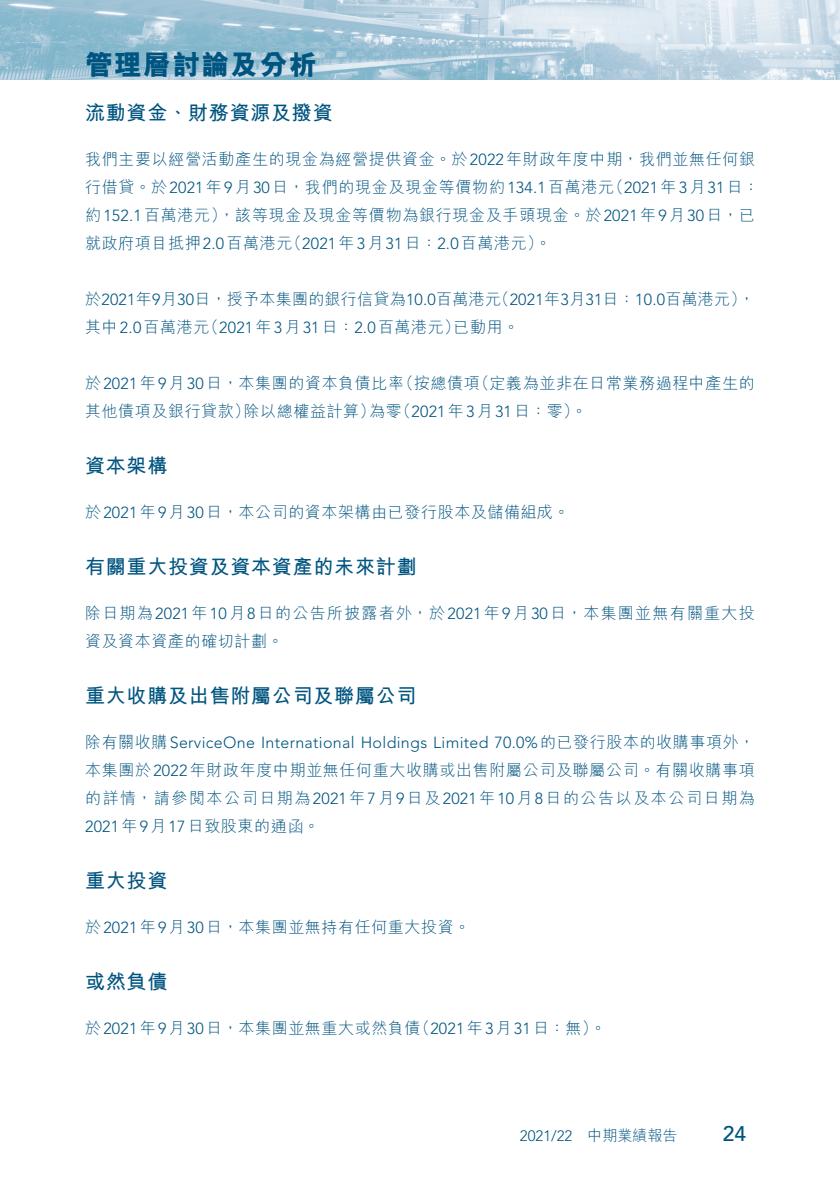
<style>
.page{position:relative;width:840px;height:1191px;background:#fff}
.page>*{position:absolute;margin:0;border:0;box-sizing:border-box;transform-origin:0 0}
.t1{font:800 28px "M Hei HK";letter-spacing:.04em;color:#005480}
.t2{font:500 21px "Avenir LT Std";color:#005480}
._01_H1{font:700 20px "M Hei HK";letter-spacing:.035em;color:#005480}
._00_txt{font:300 16px/28px "M Hei HK";letter-spacing:.035em;color:#005480;text-align:right}
._00_txt-2{font:300 16px/28px "M Hei HK";letter-spacing:.08em;color:#005480}
._00_txt-3{font:300 16px/28px "M Hei HK";letter-spacing:.015em;color:#005480}
.t3{font:300 15px "Avenir LT Std";color:#005480}
.t4{font:300 15px "M Hei HK";color:#005480}
.s1{font-family:"Avenir LT Std"}
</style>
<div class="page">
<img style="left:0;top:0;width:839px;height:79px">
<h1 class="t1" style="left:85px;top:50px;width:233px">管理層討論及分析</h1>
<p class="_01_H1" style="left:85px;top:98px;width:249px">流動資金、財務資源及撥資</p>
<p class="_00_txt" style="left:85px;top:145px;width:675px">我們主要以經營活動產生的現金為經營提供資金。於<span class="s1">2022</span>年財政年度中期，我們並無任何銀（<span class="s1">2021</span>年<span class="s1">3</span>月<span class="s1">31</span>日：</p>
<p class="_00_txt" style="left:85px;top:173px;width:530px">行借貸。於<span class="s1">2021</span>年<span class="s1">9</span>月<span class="s1">30</span>日，我們的現金及現金等價物約<span class="s1">134.1</span>百萬港元</p>
<p class="_00_txt" style="left:85px;top:201px;width:671px">約<span class="s1">152.1</span>百萬港元，）該等現金及現金等價物為銀行現金及手頭現金。於<span class="s1">2021</span>年<span class="s1">9</span>月<span class="s1">30</span>日，已</p>
<p class="_00_txt" style="left:286px;top:229px;width:267px">（<span class="s1">2021</span>年<span class="s1">3</span>月<span class="s1">31</span>日：<span class="s1">2.0</span>百萬港元。(</p>
<p class="_00_txt" style="left:85px;top:229px;width:209px">就政府項目抵押<span class="s1">2.0</span>百萬港元</p>
<p class="_00_txt-3" style="left:453px;top:285px;width:67px;text-indent:-368px">於<span class="s1">2021</span>年月<span class="s1">9 30</span>日，授予本集團的銀行信貸為<span class="s1">10.0</span>百萬港元已動用。</p>
<p class="_00_txt" style="left:493px;top:285px;width:263px">（<span class="s1">2021</span>年月<span class="s1">3 31</span>日：<span class="s1">10.0</span>百萬港元，(</p>
<p class="_00_txt" style="left:203px;top:313px;width:258px">（<span class="s1">2021</span>年<span class="s1">3</span>月<span class="s1">31</span>日：<span class="s1">2.0</span>百萬港元）</p>
<p class="_00_txt" style="left:85px;top:313px;width:126px">其中<span class="s1">2.0</span>百萬港元</p>
<p class="_00_txt" style="left:397px;top:369px;width:84px">（按總債項</p>
<p class="_00_txt" style="left:473px;top:369px;width:283px">（定義為並非在日常業務過程中產生的</p>
<p class="_00_txt" style="left:395px;top:369px;width:193px;text-align:left;text-indent:-310px">於<span class="s1">2021</span>年<span class="s1">9</span>月<span class="s1">30</span>日，本集團的資本負債比率<br>（<span class="s1">2021</span>年<span class="s1">3</span>月<span class="s1">31</span>日：零。(</p>
<p class="_00_txt" style="left:85px;top:397px;width:166px">其他債項及銀行貸款）</p>
<p class="_01_H1" style="left:85px;top:451px;width:84px">資本架構</p>
<p class="_00_txt" style="left:85px;top:498px;width:485px">於<span class="s1">2021</span>年<span class="s1">9</span>月<span class="s1">30</span>日，本公司的資本架構由已發行股本及儲備組成。</p>
<p class="_01_H1" style="left:85px;top:552px;width:333px">有關重大投資及資本資產的未來計劃</p>
<p class="_00_txt-2" style="left:85px;top:599px;width:670px">除日期為<span class="s1">2021</span>年<span class="s1">10</span>月<span class="s1">8</span>日的公告所披露者外，於<span class="s1">2021</span>年<span class="s1">9</span>月<span class="s1">30</span>日，本集團並無有關重大投資及資本資產的確切計劃。</p>
<p class="_01_H1" style="left:85px;top:681px;width:333px">重大收購及出售附屬公司及聯屬公司</p>
<p class="_00_txt" style="left:85px;top:728px;width:671px;text-align:justify">除有關收購<span class="s1">ServiceOne International Holdings Limited 70.0%</span> 的已發行股本的收購事項外，本集團於<span class="s1">2022</span>年財政年度中期並無任何重大收購或出售附屬公司及聯屬公司。有關收購事項的詳情，請參閱本公司日期為<span class="s1">2021</span>年<span class="s1">7</span>月<span class="s1">9</span>日及<span class="s1">2021</span>年<span class="s1">10</span>月<span class="s1">8</span>日的公告以及本公司日期為<span class="s1">2021</span>年<span class="s1">9</span>月<span class="s1">17</span>日致股東的通函。</p>
<p class="_01_H1" style="left:85px;top:866px;width:84px">重大投資</p>
<p class="_00_txt" style="left:85px;top:913px;width:386px">於<span class="s1">2021</span>年<span class="s1">9</span>月<span class="s1">30</span>日，本集團並無持有任何重大投資。</p>
<p class="_01_H1" style="left:85px;top:967px;width:84px">或然負債</p>
<p class="_00_txt" style="left:414px;top:1014px;width:193px">（<span class="s1">2021</span>年<span class="s1">3</span>月<span class="s1">31</span>日：無。(</p>
<p class="_00_txt" style="left:243px;top:397px;width:133px">除以總權益計算）</p>
<p class="_00_txt" style="left:369px;top:397px;width:34px">為零</p>
<p class="_00_txt" style="left:85px;top:1014px;width:337px">於<span class="s1">2021</span>年<span class="s1">9</span>月<span class="s1">30</span>日，本集團並無重大或然負債</p>
<p class="t3" style="left:519px;top:1127px;width:54px">2021/22</p>
<p class="t4" style="left:587px;top:1127px;width:91px">中期業績報告</p>
<h2 class="t2" style="left:722px;top:1121px;width:25px">24</h2>
</div>
